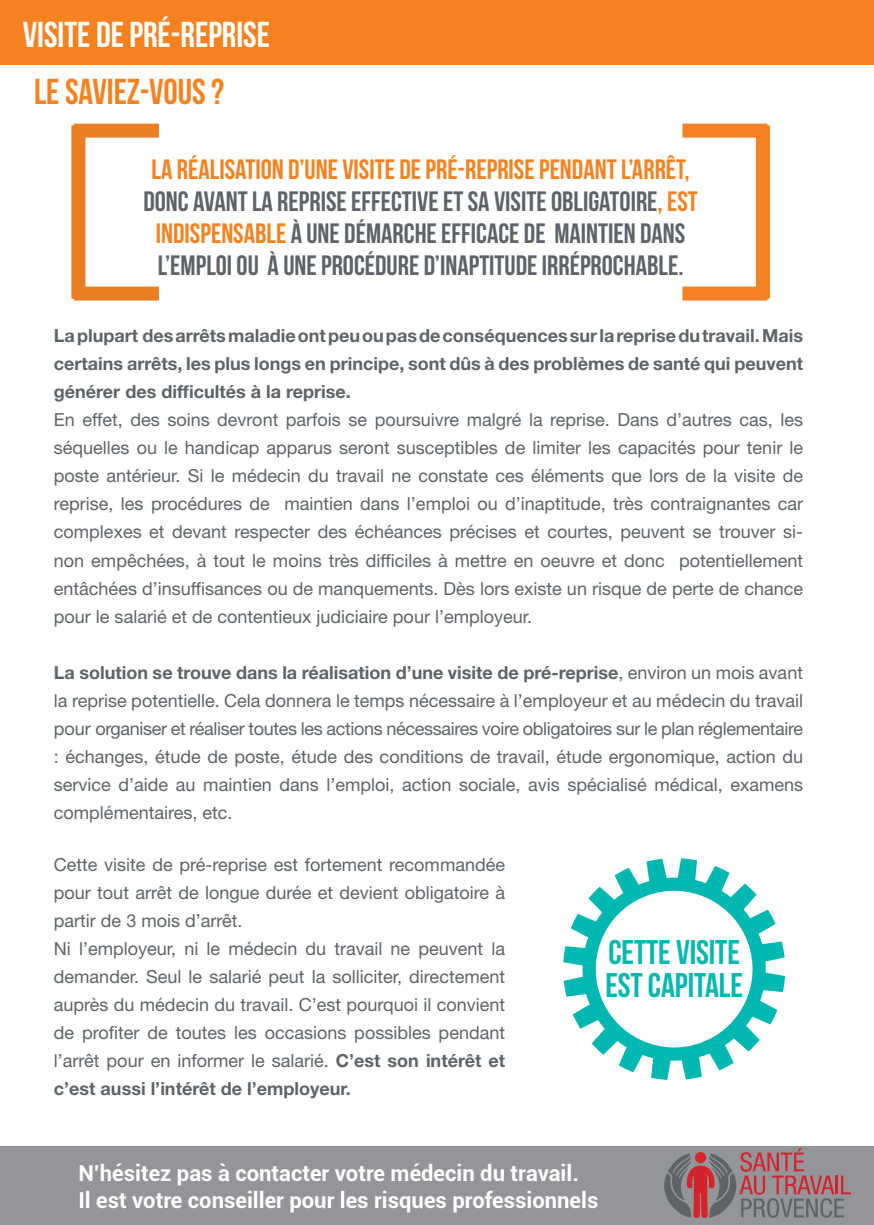
<style>
.page{position:relative;width:874px;height:1225px;background:#fff}
.page>*{position:absolute;margin:0;border:0;box-sizing:border-box;transform-origin:0 0}
.t1{font:36px "Bebas Neue";color:#fff}
.t2{font:36px "Bebas Neue";color:#f58220}
.t3{font:34.2px/32.8px "Bebas Neue";color:#00b8af}
.t4{font:28px/32px "Bebas Neue";color:#5e6367;text-align:center}
.t5{font:700 22px/26.4px "Roboto";color:#fff}
.t6{font:18px/28px "Helvetica Neue LT Std";color:#5e6367;text-align:justify}
.t7{font:700 18px/28px "Helvetica Neue LT Std";color:#5e6367;text-align:justify}
.s1{color:#f58220}
.s2{font-weight:700}
</style>
<div class="page">
<div style="left:0;top:0;width:873px;height:65px;background:#f58220"></div>
<svg style="left:563px;top:858px;width:221px;height:222px"></svg>
<div style="left:0;top:1146px;width:873px;height:79px;background:#939598"></div>
<svg style="left:664px;top:1147px;width:186px;height:71px"></svg>
<div style="left:71px;top:125px;width:14px;height:174px;background:#ea7e24"></div>
<div style="left:74px;top:286px;width:85px;height:14px;background:#ea7e24"></div>
<div style="left:74px;top:124px;width:85px;height:14px;background:#ea7e24"></div>
<div style="left:755px;top:125px;width:14px;height:174px;background:#f58222"></div>
<div style="left:682px;top:124px;width:85px;height:14px;background:#f58222"></div>
<div style="left:682px;top:286px;width:85px;height:14px;background:#f58222"></div>
<h1 class="t1" style="left:23px;top:15px;width:249px">VISITE DE PRÉ-REPRISE</h1>
<h1 class="t2" style="left:34px;top:72px;width:191px">LE SAVIEZ-VOUS ?</h1>
<p class="t4" style="left:143px;top:153px;width:555px"><span class="s1">LA RÉALISATION D’UNE VISITE DE PRÉ-REPRISE PENDANT L’ARRÊT, </span>DONC AVANT LA REPRISE EFFECTIVE ET SA VISITE OBLIGATOIRE<span class="s1">, EST INDISPENSABLE</span> À UNE DÉMARCHE EFFICACE DE MAINTIEN DANS L’EMPLOI OU À UNE PROCÉDURE D’INAPTITUDE IRRÉPROCHABLE.</p>
<p class="t7" style="left:54px;top:321px;width:750px">La plupart des arrêts maladie ont peu ou pas de conséquences sur la reprise du travail. Mais certains arrêts, les plus longs en principe, sont dûs à des problèmes de santé qui peuvent générer des difficultés à la reprise.</p>
<p class="t6" style="left:54px;top:406px;width:750px">En effet, des soins devront parfois se poursuivre malgré la reprise. Dans d’autres cas, les séquelles ou le handicap apparus seront susceptibles de limiter les capacités pour tenir le poste antérieur. Si le médecin du travail ne constate ces éléments que lors de la visite de reprise, les procédures de maintien dans l’emploi ou d’inaptitude, très contraignantes car complexes et devant respecter des échéances précises et courtes, peuvent se trouver si&shy;non empêchées, à tout le moins très difficiles à mettre en oeuvre et donc potentiellement entâchées d’insuffisances ou de manquements. Dès lors existe un risque de perte de chance pour le salarié et de contentieux judiciaire pour l’employeur.</p>
<p class="t6" style="left:54px;top:658px;width:750px"><span class="s2">La solution se trouve dans la réalisation d’une visite de pré-reprise</span>, environ un mois avant la reprise potentielle. Cela donnera le temps nécessaire à l’employeur et au médecin du travail pour organiser et réaliser toutes les actions nécessaires voire obligatoires sur le plan réglementaire : échanges, étude de poste, étude des conditions de travail, étude ergonomique, action du service d’aide au maintien dans l’emploi, action sociale, avis spécialisé médical, examens complémentaires, etc.</p>
<p class="t6" style="left:54px;top:850px;width:452px;text-align:left">Cette visite de pré-reprise est fortement recommandée pour tout arrêt de longue durée et devient obligatoire à partir de 3 mois d’arrêt.<br>Ni l’employeur, ni le médecin du travail ne peuvent la demander. Seul le salarié peut la solliciter, directement auprès du médecin du travail. C’est pourquoi il convient de profiter de toutes les occasions possibles pendant l’arrêt pour en informer le salarié. <span class="s2">C’est son intérêt et c’est aussi l’intérêt de l’employeur.</span></p>
<h2 class="t3" style="left:605px;top:935px;width:139px">CETTE VISITE<br>EST CAPITALE</h2>
<p class="t5" style="left:78px;top:1159px;width:521px">N’hésitez pas à contacter votre médecin du travail.<br>Il est votre conseiller pour les risques professionnels</p>
</div>
